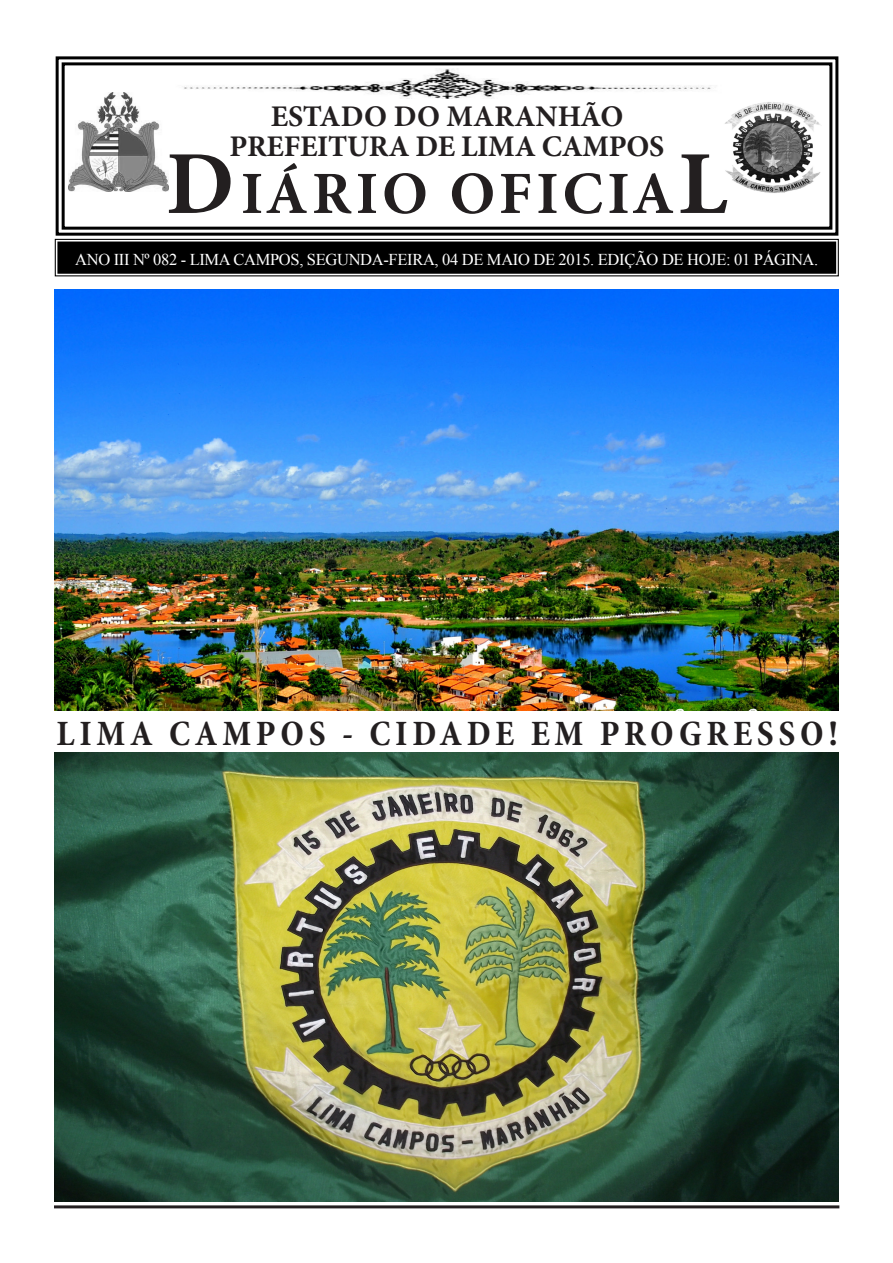
<style>
.page{position:relative;width:893px;height:1263px;background:#fff}
.page>*{position:absolute;margin:0;border:0;box-sizing:border-box;transform-origin:0 0}
.t1{font:700 60px "Minion Pro";letter-spacing:.06em;color:#231f20}
.t2{font:700 condensed 36px "Minion Pro";letter-spacing:.13em;color:#231f20}
.t3{font:700 30px "Minion Pro";letter-spacing:-.01em;color:#231f20}
.t4{font:16.5px "Times New Roman";letter-spacing:-.02em;color:#fff}
.s1{font-size:90px}
</style>
<div class="page">
<svg style="left:55px;top:56px;width:784px;height:180px"></svg>
<div style="left:62px;top:62px;width:770px;height:168px;border:3px solid #000"></div>
<svg style="left:54px;top:238px;width:785px;height:39px;background:#242424"></svg>
<div style="left:57px;top:241px;width:779px;height:33px;border:2px solid #000"></div>
<div style="left:61px;top:245px;width:771px;height:25px;border:1px solid #000"></div>
<img style="left:717px;top:97px;width:108px;height:103px">
<hr style="left:54px;top:1205px;width:785px;height:3px;background:#231f20">
<img style="left:68px;top:93px;width:101px;height:98px">
<img style="left:170px;top:69px;width:552px;height:30px">
<img style="left:55px;top:753px;width:784px;height:448px">
<img style="left:55px;top:289px;width:784px;height:421px">
<p class="t3" style="left:271px;top:95px;width:354px">ESTADO DO MARANHÃO</p>
<p class="t3" style="left:230px;top:125px;width:436px">PREFEITURA DE LIMA CAMPOS</p>
<p class="t1" style="left:166px;top:151px;width:563px"><span class="s1">D</span>IÁRIO OFICIA<span class="s1">L</span></p>
<p class="t4" style="left:75px;top:249px;width:745px">ANO III Nº 082 - LIMA CAMPOS, SEGUNDA-FEIRA, 04 DE MAIO DE 2015. EDIÇÃO DE HOJE: 01 PÁGINA.</p>
<p class="t2" style="left:57px;top:709px;width:783px">LIMA CAMPOS - CIDADE EM PROGRESSO!</p>
</div>
